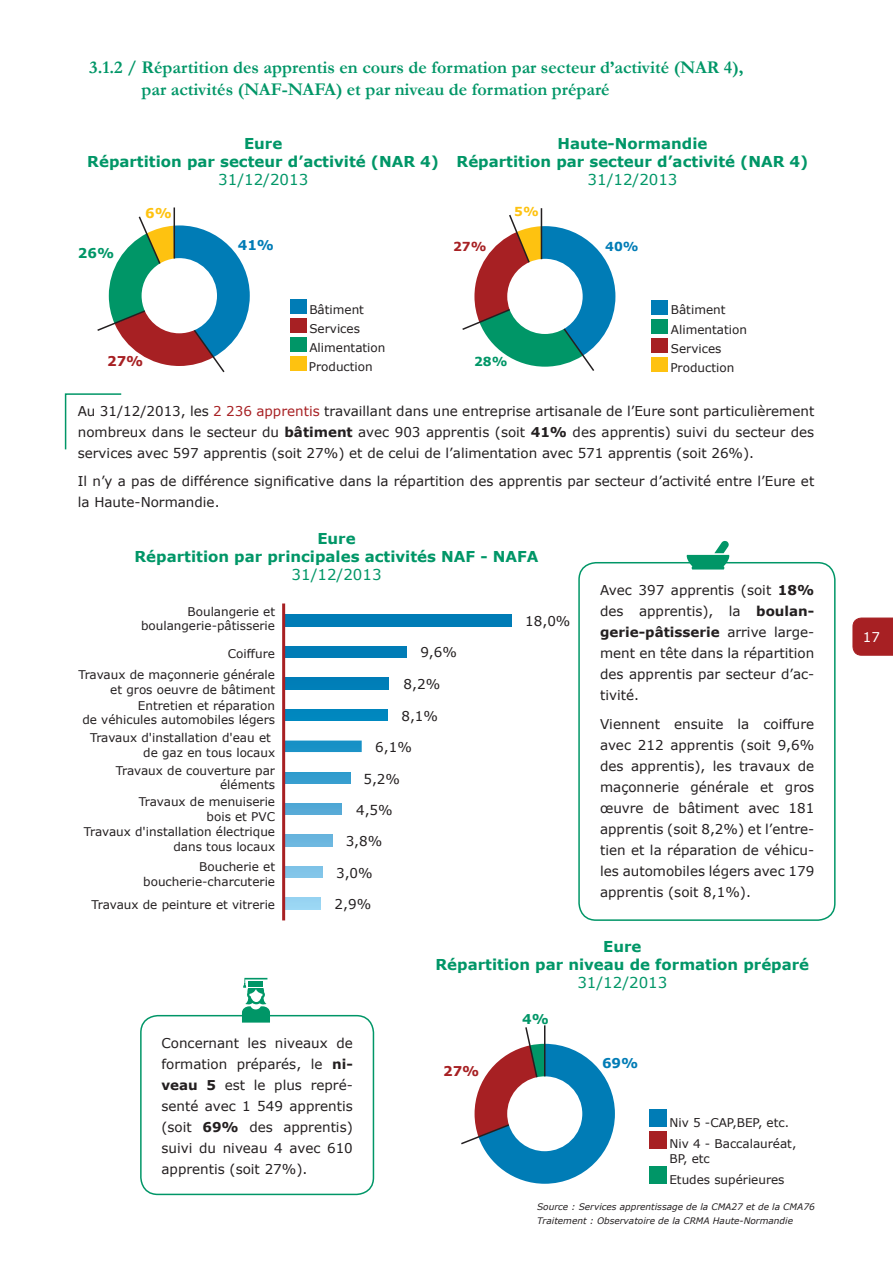
<style>
.page{position:relative;width:893px;height:1263px;background:#fff}
.page>*{position:absolute;margin:0;border:0;box-sizing:border-box;transform-origin:0 0}
.t1{font:700 18px "Garamond";color:#009667}
.t2{font:700 15px/18px "Verdana";color:#009667;text-align:center}
.t3{font:15px "Verdana";color:#009667}
.t4{font:13.5px/21px "Verdana";color:#231f20;text-align:justify}
.t5{font:700 13.5px "Verdana";color:#007cb6}
.t6{font:700 13.5px "Verdana";color:#a72023}
.t7{font:700 13.5px "Verdana";color:#009667}
.t8{font:13.5px "Verdana";color:#fff}
.t9{font:700 13.5px "Verdana";color:#fec210}
.t10{font:700 12.45px "Verdana";color:#a72023}
.t11{font:700 12.45px "Verdana";color:#009667}
.t12{font:700 12.45px "Verdana";color:#007cb6}
.t13{font:700 12.45px "Verdana";color:#fec210}
.t14{font:12px/14.4px "Verdana";color:#231f20;text-align:right}
.t15{font:italic 9px/13.5px "Verdana";color:#231f20}
.s1{color:#a72023}
.s2{font-weight:700}
</style>
<div class="page">
<div style="left:853px;top:618px;width:40px;height:38px;background:#a72023"></div>
<hr style="left:174px;top:207px;width:1px;height:51px;background:#231f20">
<svg style="left:97px;top:215px;width:153px;height:158px"></svg>
<hr style="left:541px;top:208px;width:1px;height:51px;background:#231f20">
<svg style="left:462px;top:213px;width:153px;height:158px"></svg>
<div style="left:290px;top:318px;width:16px;height:15px;background:#a72023"></div>
<div style="left:290px;top:337px;width:16px;height:15px;background:#009667"></div>
<div style="left:290px;top:356px;width:16px;height:15px;background:#fec210"></div>
<div style="left:290px;top:299px;width:16px;height:15px;background:#007cb6"></div>
<div style="left:651px;top:319px;width:17px;height:15px;background:#009667"></div>
<div style="left:651px;top:338px;width:17px;height:15px;background:#a72023"></div>
<div style="left:651px;top:357px;width:17px;height:15px;background:#fec210"></div>
<div style="left:651px;top:300px;width:17px;height:14px;background:#007cb6"></div>
<svg style="left:64px;top:393px;width:58px;height:57px"></svg>
<div style="left:284px;top:615px;width:227px;height:11px;background:#007cb6"></div>
<div style="left:284px;top:646px;width:123px;height:12px;background:#007cb6"></div>
<div style="left:284px;top:677px;width:105px;height:12px;background:#007eb7"></div>
<div style="left:284px;top:709px;width:103px;height:11px;background:#0087be"></div>
<div style="left:284px;top:740px;width:78px;height:12px;background:#1891c6"></div>
<div style="left:284px;top:772px;width:66px;height:11px;background:#339dce"></div>
<div style="left:284px;top:803px;width:57px;height:12px;background:#56a8d6"></div>
<div style="left:284px;top:835px;width:48px;height:11px;background:#6ab6df"></div>
<div style="left:284px;top:866px;width:38px;height:12px;background:#81c4e8"></div>
<div style="left:284px;top:898px;width:37px;height:11px;background:#9ad6f3"></div>
<hr style="left:282px;top:603px;width:3px;height:317px;background:#a72023">
<svg style="left:461px;top:1025px;width:154px;height:159px"></svg>
<div style="left:649px;top:1110px;width:17px;height:17px;background:#007cb6"></div>
<div style="left:649px;top:1131px;width:17px;height:17px;background:#a72023"></div>
<div style="left:649px;top:1167px;width:17px;height:17px;background:#009667"></div>
<div style="left:140px;top:1015px;width:234px;height:180px;border:2px solid #009667;border-radius:17px"></div>
<svg style="left:242px;top:978px;width:28px;height:44px"></svg>
<div style="left:578px;top:562px;width:258px;height:359px;border:2px solid #009667;border-radius:17px"></div>
<svg style="left:686px;top:540px;width:44px;height:29px"></svg>
<h1 class="t1" style="left:89px;top:57px;width:605px">3.1.2 / Répartition des apprentis en cours de formation par secteur d’activité (NAR</h1>
<h1 class="t1" style="left:724px;top:57px;width:21px">4),</h1>
<h1 class="t1" style="left:142px;top:78px;width:470px">par activités (NAF-NAFA) et par niveau de formation préparé</h1>
<p class="t2" style="left:457px;top:134px;width:353px">Haute-Normandie<br>Répartition par secteur d’activité (NAR 4)</p>
<p class="t3" style="left:588px;top:170px;width:91px">31/12/2013</p>
<p class="t2" style="left:87px;top:134px;width:353px">Eure<br>Répartition par secteur d’activité (NAR 4)</p>
<p class="t3" style="left:218px;top:170px;width:91px">31/12/2013</p>
<p class="t7" style="left:78px;top:244px;width:38px">26%</p>
<p class="t9" style="left:145px;top:204px;width:28px">6%</p>
<p class="t6" style="left:107px;top:352px;width:38px">27%</p>
<p class="t5" style="left:238px;top:236px;width:38px">41%</p>
<p class="t14" style="left:309px;top:300px;width:56px;line-height:19px;text-align:left">Bâtiment<br>Services</p>
<p class="t14" style="left:309px;top:340px;width:78px">Alimentation</p>
<p class="t14" style="left:309px;top:359px;width:65px">Production</p>
<p class="t10" style="left:453px;top:238px;width:35px">27%</p>
<p class="t13" style="left:514px;top:203px;width:26px">5%</p>
<p class="t11" style="left:474px;top:354px;width:35px">28%</p>
<p class="t12" style="left:605px;top:238px;width:35px">40%</p>
<p class="t14" style="left:671px;top:300px;width:78px;line-height:19px;text-align:left">Bâtiment<br>Alimentation</p>
<p class="t14" style="left:671px;top:341px;width:52px">Services</p>
<p class="t14" style="left:670px;top:360px;width:65px">Production</p>
<p class="t4" style="left:78px;top:400px;width:738px">Au 31/12/2013, les <span class="s1">2 236 apprentis</span> travaillant dans une entreprise artisanale de l’Eure sont particulièrement nombreux dans le secteur du <span class="s2">bâtiment</span> avec 903 apprentis (soit <span class="s2">41%</span> des apprentis) suivi du secteur des services avec 597 apprentis (soit 27%) et de celui de l’alimentation avec 571 apprentis (soit 26%).</p>
<p class="t4" style="left:78px;top:470px;width:738px">Il n’y a pas de différence significative dans la répartition des apprentis par secteur d’activité entre l’Eure et la Haute-Normandie.</p>
<p class="t2" style="left:135px;top:529px;width:405px">Eure<br>Répartition par principales activités NAF - NAFA</p>
<p class="t3" style="left:292px;top:565px;width:91px">31/12/2013</p>
<p class="t14" style="left:141px;top:604px;width:136px">Boulangerie et boulangerie-pâtisserie</p>
<p class="t4" style="left:525px;top:611px;width:47px">18,0%</p>
<p class="t4" style="left:420px;top:642px;width:38px">9,6%</p>
<p class="t4" style="left:404px;top:673px;width:38px">8,2%</p>
<p class="t4" style="left:401px;top:705px;width:38px">8,1%</p>
<p class="t4" style="left:375px;top:737px;width:38px">6,1%</p>
<p class="t4" style="left:363px;top:768px;width:38px">5,2%</p>
<p class="t4" style="left:356px;top:799px;width:38px">4,5%</p>
<p class="t4" style="left:346px;top:831px;width:38px">3,8%</p>
<p class="t4" style="left:336px;top:863px;width:38px">3,0%</p>
<p class="t4" style="left:335px;top:894px;width:38px">2,9%</p>
<p class="t14" style="left:228px;top:646px;width:49px">Coiffure</p>
<p class="t14" style="left:79px;top:668px;width:198px">Travaux de maçonnerie générale et gros oeuvre de bâtiment</p>
<p class="t14" style="left:82px;top:699px;width:194px">Entretien et réparation<br>de véhicules automobiles légers</p>
<p class="t14" style="left:143px;top:731px;width:133px;text-align:left;text-indent:-53px">Travaux d'installation d'eau et de gaz en tous locaux</p>
<p class="t14" style="left:116px;top:764px;width:161px">Travaux de couverture par éléments</p>
<p class="t14" style="left:139px;top:795px;width:138px">Travaux de menuiserie bois et PVC</p>
<p class="t14" style="left:84px;top:825px;width:193px">Travaux d'installation électrique dans tous locaux</p>
<p class="t14" style="left:143px;top:860px;width:133px">Boucherie et boucherie-charcuterie</p>
<p class="t14" style="left:92px;top:898px;width:185px">Travaux de peinture et vitrerie</p>
<p class="t4" style="left:600px;top:579px;width:216px">Avec 397 apprentis (soit <span class="s2">18% </span>des apprentis), la <span class="s2">boulan&shy;gerie-pâtisserie</span> arrive large&shy;ment en tête dans la répartition des apprentis par secteur d’ac&shy;tivité.</p>
<p class="t4" style="left:600px;top:713px;width:216px">Viennent ensuite la coiffure avec 212 apprentis (soit 9,6% des apprentis), les travaux de maçonnerie générale et gros œuvre de bâtiment avec 181 apprentis (soit 8,2%) et l’entre&shy;tien et la réparation de véhicu&shy;les automobiles légers avec 179 apprentis (soit 8,1%).</p>
<p class="t2" style="left:436px;top:937px;width:375px">Eure<br>Répartition par niveau de formation préparé</p>
<p class="t3" style="left:577px;top:973px;width:91px">31/12/2013</p>
<p class="t4" style="left:161px;top:1032px;width:193px">Concernant les niveaux de formation préparés, le <span class="s2">ni&shy;veau 5</span> est le plus repré&shy;senté avec 1 549 apprentis (soit <span class="s2">69%</span> des apprentis) suivi du niveau 4 avec 610 apprentis (soit 27%).</p>
<p class="t6" style="left:443px;top:1063px;width:38px">27%</p>
<p class="t7" style="left:522px;top:1010px;width:28px">4%</p>
<p class="t5" style="left:602px;top:1054px;width:38px">69%</p>
<p class="t14" style="left:669px;top:1115px;width:121px">Niv 5 -CAP,BEP, etc.</p>
<p class="t14" style="left:669px;top:1136px;width:128px;text-align:left">Niv 4 - Baccalauréat,<br>BP, etc</p>
<p class="t14" style="left:669px;top:1172px;width:117px">Etudes supérieures</p>
<p class="t15" style="left:537px;top:1200px;width:279px">Source : Services apprentissage de la CMA27 et de la CMA76<br>Traitement : Observatoire de la CRMA Haute-Normandie</p>
<p class="t8" style="left:863px;top:628px;width:19px">17</p>
</div>
